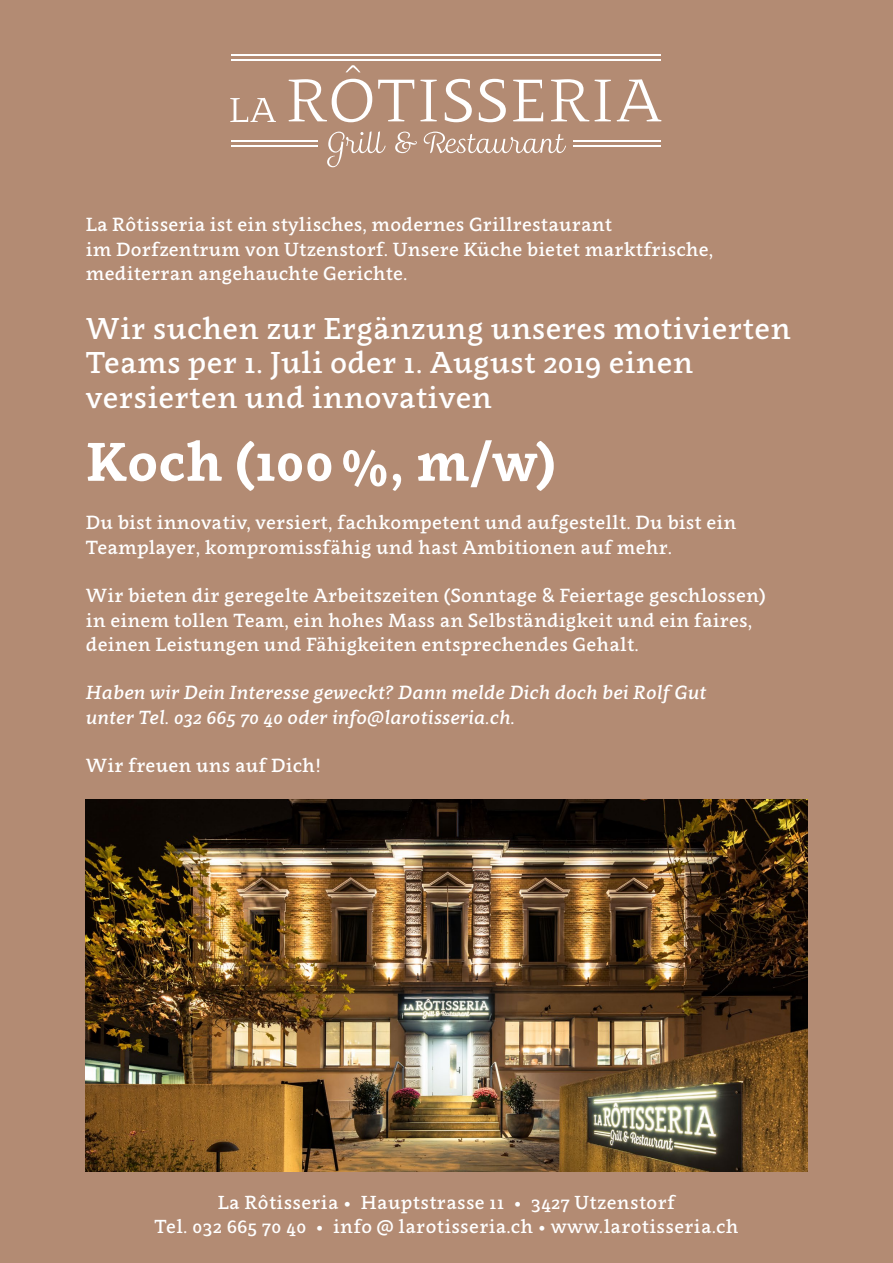
<style>
.page{position:relative;width:893px;height:1263px;background:#b38b73}
.page>*{position:absolute;margin:0;border:0;box-sizing:border-box;transform-origin:0 0}
.t1{font:700 54px "Clavo";letter-spacing:.005em;color:#fff}
.t2{font:500 30px/34.5px "Clavo";letter-spacing:.01em;color:#fff}
.t3{font:500 18.9px/24.3px "Clavo";letter-spacing:.01em;color:#fff}
.t4{font:italic 500 18.9px/24.3px "Clavo";letter-spacing:.01em;color:#fff}
.t5{font:500 18.75px/24.3px "Clavo";letter-spacing:.02em;color:#fff;text-align:center}
</style>
<div class="page">
<img style="left:86px;top:799px;width:721px;height:373px">
<svg style="left:327px;top:131px;width:59px;height:36px"></svg>
<svg style="left:395px;top:132px;width:22px;height:21px"></svg>
<svg style="left:424px;top:132px;width:142px;height:21px"></svg>
<hr style="left:231px;top:146px;width:87px;height:1px;background:#fff">
<hr style="left:231px;top:140px;width:87px;height:2px;background:#fff">
<hr style="left:573px;top:146px;width:88px;height:1px;background:#fff">
<hr style="left:573px;top:140px;width:88px;height:2px;background:#fff">
<hr style="left:231px;top:59px;width:430px;height:1px;background:#fff">
<hr style="left:231px;top:54px;width:430px;height:1px;background:#fff">
<svg style="left:346px;top:65px;width:14px;height:7px"></svg>
<svg style="left:289px;top:79px;width:83px;height:43px"></svg>
<svg style="left:378px;top:80px;width:36px;height:41px"></svg>
<svg style="left:420px;top:80px;width:17px;height:41px"></svg>
<svg style="left:445px;top:79px;width:27px;height:43px"></svg>
<svg style="left:479px;top:79px;width:27px;height:43px"></svg>
<svg style="left:513px;top:80px;width:30px;height:41px"></svg>
<svg style="left:551px;top:79px;width:60px;height:42px"></svg>
<svg style="left:617px;top:79px;width:44px;height:42px"></svg>
<svg style="left:230px;top:98px;width:46px;height:24px"></svg>
<p class="t3" style="left:86px;top:212px;width:629px">La Rôtisseria ist ein stylisches, modernes Grillrestaurant<br>im Dorfzentrum von Utzenstorf. Unsere Küche bietet marktfrische, mediterran angehauchte Gerichte.</p>
<h2 class="t2" style="left:86px;top:310px;width:707px">Wir suchen zur Ergänzung unseres motivierten<br>Teams per 1. Juli oder 1. August 2019 einen versierten und innovativen</h2>
<h1 class="t1" style="left:86px;top:423px;width:471px">Koch (100 %, m/w)</h1>
<p class="t3" style="left:86px;top:510px;width:652px">Du bist innovativ, versiert, fachkompetent und aufgestellt. Du bist ein<br>Teamplayer, kompromissfähig und hast Ambitionen auf mehr.</p>
<p class="t3" style="left:86px;top:583px;width:681px">Wir bieten dir geregelte Arbeitszeiten (Sonntage &amp; Feiertage geschlossen) in einem tollen Team, ein hohes Mass an Selbständigkeit und ein faires, deinen Leistungen und Fähigkeiten entsprechendes Gehalt.</p>
<p class="t4" style="left:86px;top:680px;width:622px">Haben wir Dein Interesse geweckt? Dann melde Dich doch bei Rolf Gut unter Tel. 032 665 70 40 oder info@larotisseria.ch.</p>
<p class="t3" style="left:86px;top:753px;width:237px">Wir freuen uns auf Dich!</p>
<p class="t5" style="left:155px;top:1189px;width:585px">La Rôtisseria • Hauptstrasse 11 • 3427 Utzenstorf<br>Tel. 032 665 70 40 • info @ larotisseria.ch • www.larotisseria.ch</p>
</div>
